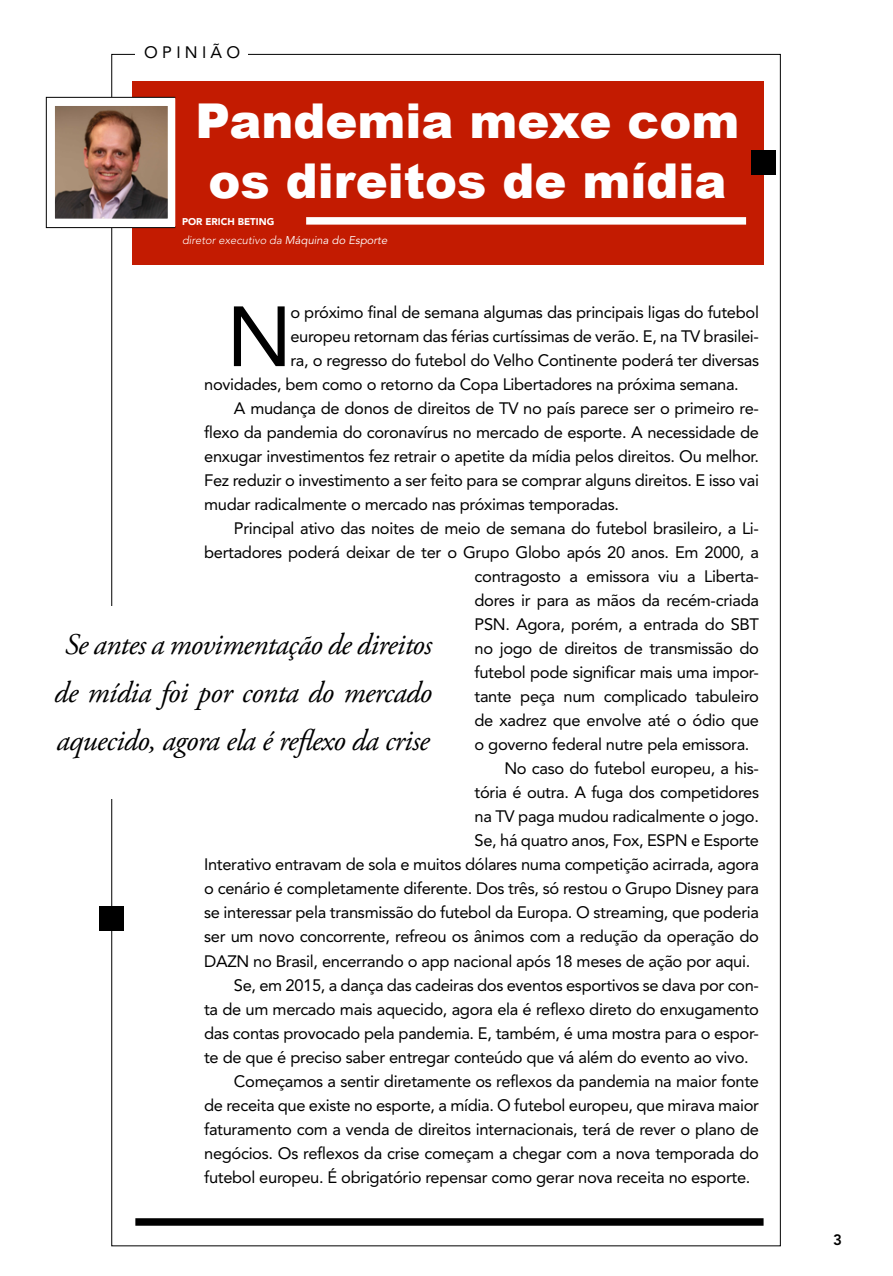
<style>
.page{position:relative;width:893px;height:1276px;background:#fff}
.page>*{position:absolute;margin:0;border:0;box-sizing:border-box;transform-origin:0 0}
.t1{font:84.3px "Avenir LT Std";color:#000}
.t2{font:900 48px/60px "Arial";color:#fff}
.t3{font:italic 30px/48px "Adobe Garamond Pro";letter-spacing:-.02em;color:#000;text-align:center}
.t4{font:16.5px "Avenir LT Std";letter-spacing:-.02em;color:#000}
.t5{font:16.5px "Avenir LT Std";letter-spacing:.26em;color:#000}
.t6{font:800 15px "Avenir LT Std";color:#000}
.t7{font:italic 300 11.25px "Avenir LT Std";color:#fff}
.t8{font:900 9.75px "Avenir LT Std";color:#fff}
.s1{font-weight:400}
</style>
<div class="page">
<div style="left:132px;top:81px;width:632px;height:183px;background:#c31b01"></div>
<div style="left:99px;top:906px;width:24px;height:24px;background:#000"></div>
<div style="left:752px;top:150px;width:24px;height:24px;background:#000"></div>
<div style="left:306px;top:217px;width:440px;height:8px;background:#fff"></div>
<div style="left:135px;top:1218px;width:629px;height:7px;background:#000"></div>
<img style="left:45px;top:95px;width:131px;height:135px">
<p class="t5" style="left:144px;top:42px;width:98px">OPINIÃO</p>
<h2 class="t2" style="left:196px;top:89px;width:545px">Pandemia mexe com os direitos de mídia</h2>
<p class="t8" style="left:182px;top:216px;width:94px">POR ERICH BETING</p>
<p class="t7" style="left:182px;top:234px;width:207px">diretor executivo da <span class="s1">Máquina do Esporte</span></p>
<h1 class="t1" style="left:226px;top:288px;width:67px">N</h1>
<p class="t4" style="left:290px;top:303px;width:470px">o próximo final de semana algumas das principais ligas do futebol</p>
<p class="t4" style="left:290px;top:327px;width:470px">europeu retornam das férias curtíssimas de verão. E, na TV brasilei-</p>
<p class="t4" style="left:290px;top:351px;width:470px">ra, o regresso do futebol do Velho Continente poderá ter diversas</p>
<p class="t4" style="left:204px;top:375px;width:536px">novidades, bem como o retorno da Copa Libertadores na próxima semana.</p>
<p class="t4" style="left:234px;top:399px;width:527px">A mudança de donos de direitos de TV no país parece ser o primeiro re-</p>
<p class="t4" style="left:204px;top:423px;width:556px">flexo da pandemia do coronavírus no mercado de esporte. A necessidade de</p>
<p class="t4" style="left:204px;top:447px;width:556px">enxugar investimentos fez retrair o apetite da mídia pelos direitos. Ou melhor.</p>
<p class="t4" style="left:204px;top:471px;width:556px">Fez reduzir o investimento a ser feito para se comprar alguns direitos. E isso vai</p>
<p class="t4" style="left:204px;top:495px;width:416px">mudar radicalmente o mercado nas próximas temporadas.</p>
<p class="t4" style="left:234px;top:519px;width:527px">Principal ativo das noites de meio de semana do futebol brasileiro, a Li-</p>
<p class="t4" style="left:204px;top:543px;width:556px">bertadores poderá deixar de ter o Grupo Globo após 20 anos. Em 2000, a</p>
<p class="t4" style="left:475px;top:567px;width:286px">contragosto a emissora viu a Liberta-</p>
<p class="t4" style="left:475px;top:591px;width:286px">dores ir para as mãos da recém-criada</p>
<p class="t4" style="left:475px;top:615px;width:286px">PSN. Agora, porém, a entrada do SBT</p>
<p class="t4" style="left:475px;top:639px;width:286px">no jogo de direitos de transmissão do</p>
<p class="t4" style="left:475px;top:663px;width:286px">futebol pode significar mais uma impor-</p>
<p class="t4" style="left:475px;top:687px;width:286px">tante peça num complicado tabuleiro</p>
<p class="t4" style="left:475px;top:711px;width:286px">de xadrez que envolve até o ódio que</p>
<p class="t4" style="left:475px;top:735px;width:276px">o governo federal nutre pela emissora.</p>
<p class="t4" style="left:504px;top:759px;width:256px">No caso do futebol europeu, a his-</p>
<p class="t4" style="left:475px;top:783px;width:286px">tória é outra. A fuga dos competidores</p>
<p class="t4" style="left:475px;top:807px;width:286px">na TV paga mudou radicalmente o jogo.</p>
<p class="t4" style="left:475px;top:831px;width:286px">Se, há quatro anos, Fox, ESPN e Esporte</p>
<p class="t4" style="left:204px;top:855px;width:556px">Interativo entravam de sola e muitos dólares numa competição acirrada, agora</p>
<p class="t4" style="left:204px;top:879px;width:556px">o cenário é completamente diferente. Dos três, só restou o Grupo Disney para</p>
<p class="t4" style="left:204px;top:903px;width:556px">se interessar pela transmissão do futebol da Europa. O streaming, que poderia</p>
<p class="t4" style="left:204px;top:927px;width:556px">ser um novo concorrente, refreou os ânimos com a redução da operação do</p>
<p class="t4" style="left:204px;top:951px;width:548px">DAZN no Brasil, encerrando o app nacional após 18 meses de ação por aqui.</p>
<p class="t4" style="left:234px;top:975px;width:527px">Se, em 2015, a dança das cadeiras dos eventos esportivos se dava por con-</p>
<p class="t4" style="left:204px;top:999px;width:556px">ta de um mercado mais aquecido, agora ela é reflexo direto do enxugamento</p>
<p class="t4" style="left:204px;top:1023px;width:556px">das contas provocado pela pandemia. E, também, é uma mostra para o espor-</p>
<p class="t4" style="left:204px;top:1047px;width:546px">te de que é preciso saber entregar conteúdo que vá além do evento ao vivo.</p>
<p class="t4" style="left:234px;top:1071px;width:527px">Começamos a sentir diretamente os reflexos da pandemia na maior fonte</p>
<p class="t4" style="left:204px;top:1095px;width:556px">de receita que existe no esporte, a mídia. O futebol europeu, que mirava maior</p>
<p class="t4" style="left:204px;top:1119px;width:556px">faturamento com a venda de direitos internacionais, terá de rever o plano de</p>
<p class="t4" style="left:204px;top:1143px;width:556px">negócios. Os reflexos da crise começam a chegar com a nova temporada do</p>
<p class="t4" style="left:204px;top:1167px;width:548px">futebol europeu. É obrigatório repensar como gerar nova receita no esporte.</p>
<h3 class="t3" style="left:54px;top:621px;width:379px">Se antes a movimentação de direitos de mídia foi por conta do mercado aquecido, agora ela é reflexo da crise</h3>
<p class="t6" style="left:833px;top:1231px;width:10px">3</p>
</div>
